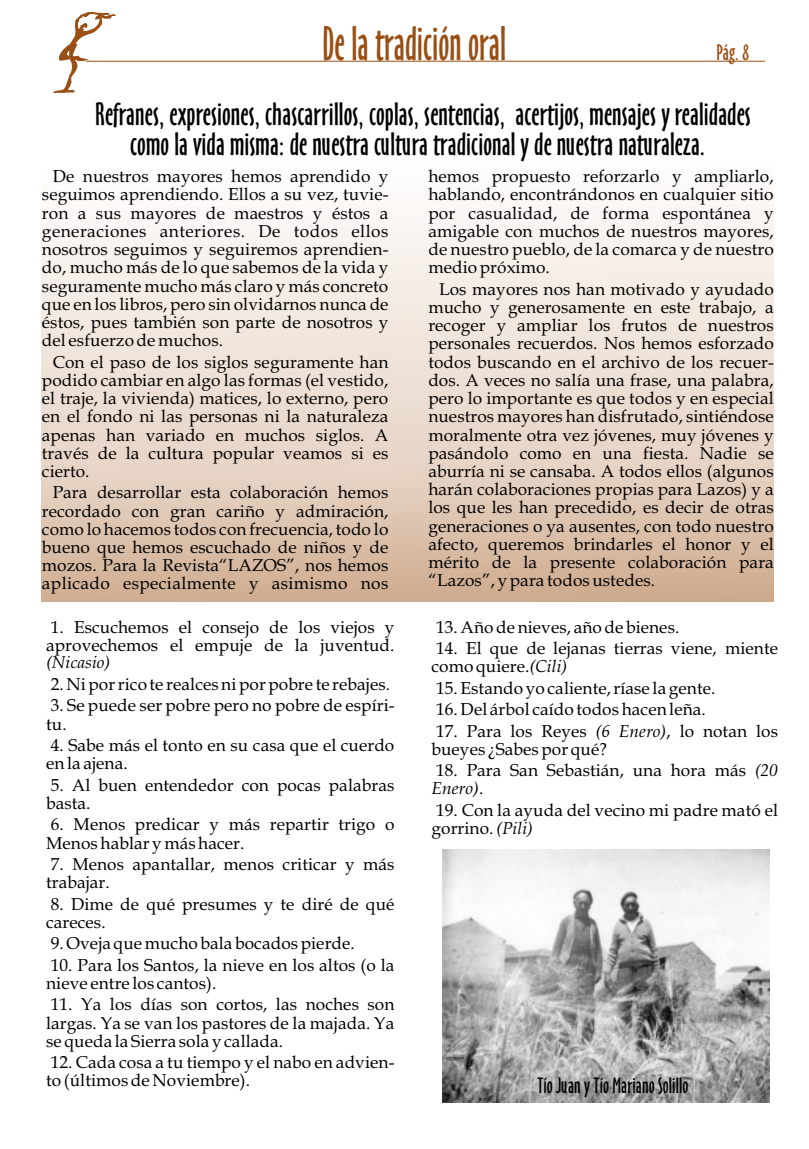
<style>
.page{position:relative;width:809px;height:1149px;background:#fff}
.page>*{position:absolute;margin:0;border:0;box-sizing:border-box;transform-origin:0 0}
.t1{font:45px "Oz Handicraft BT";color:#994f14;scale:.85 1}
.t2{font:30px/30.2px "Oz Handicraft BT";letter-spacing:.005em;color:#000;text-align:center}
.t3{font:21px "Oz Handicraft BT";color:#994f14}
.t4{font:20.7px "Oz Handicraft BT";color:#000}
.t5{font:17.25px/18.1px "Book Antiqua";letter-spacing:.005em;color:#000}
.t6{font:17.25px "Book Antiqua";letter-spacing:.025em;color:#000}
.t7{font:italic 17.25px "Book Antiqua";letter-spacing:.005em;color:#000}
.s1{font-style:italic}
.s2{font-style:normal}
</style>
<div class="page">
<img style="left:442px;top:850px;width:327px;height:252px">
<hr style="left:86px;top:61px;width:679px;height:1px;background:#994f14">
<svg style="left:54px;top:12px;width:61px;height:81px"></svg>
<div style="left:42px;top:163px;width:731px;height:439px;background:linear-gradient(to bottom,#fff,#d5b69e)"></div>
<h1 class="t1" style="left:322px;top:26px;width:218px">De la tradición oral</h1>
<p class="t3" style="left:716px;top:44px;width:34px">Pág. 8</p>
<h2 class="t2" style="left:95px;top:102px;width:657px">Refranes, expresiones, chascarrillos, coplas, sentencias, acertijos, mensajes y realidades como la vida misma: de nuestra cultura tradicional y de nuestra naturaleza.</h2>
<p class="t5" style="left:53px;top:169px;width:337px">De nuestros mayores hemos aprendido y</p>
<p class="t5" style="left:428px;top:169px;width:347px">hemos propuesto reforzarlo y ampliarlo,</p>
<p class="t5" style="left:42px;top:188px;width:348px">seguimos aprendiendo. Ellos a su vez, tuvie-</p>
<p class="t5" style="left:428px;top:188px;width:347px">hablando, encontrándonos en cualquier sitio</p>
<p class="t5" style="left:42px;top:206px;width:348px">ron a sus mayores de maestros y éstos a</p>
<p class="t5" style="left:428px;top:206px;width:347px">por casualidad, de forma espontánea y</p>
<p class="t6" style="left:42px;top:224px;width:348px">generaciones anteriores. De todos ellos</p>
<p class="t5" style="left:428px;top:224px;width:347px">amigable con muchos de nuestros mayores,</p>
<p class="t5" style="left:42px;top:242px;width:348px">nosotros seguimos y seguiremos aprendien-</p>
<p class="t5" style="left:428px;top:242px;width:347px">de nuestro pueblo, de la comarca y de nuestro</p>
<p class="t5" style="left:42px;top:260px;width:348px">do, mucho más de lo que sabemos de la vida y</p>
<p class="t5" style="left:428px;top:260px;width:123px">medio próximo.</p>
<p class="t5" style="left:42px;top:279px;width:348px">seguramente mucho más claro y más concreto</p>
<p class="t5" style="left:439px;top:282px;width:336px">Los mayores nos han motivado y ayudado</p>
<p class="t5" style="left:42px;top:297px;width:348px">que en los libros, pero sin olvidarnos nunca de</p>
<p class="t5" style="left:428px;top:300px;width:347px">mucho y generosamente en este trabajo, a</p>
<p class="t5" style="left:42px;top:315px;width:348px">éstos, pues también son parte de nosotros y</p>
<p class="t5" style="left:428px;top:318px;width:347px">recoger y ampliar los frutos de nuestros</p>
<p class="t5" style="left:42px;top:333px;width:183px">del esfuerzo de muchos.</p>
<p class="t5" style="left:428px;top:336px;width:347px">personales recuerdos. Nos hemos esforzado</p>
<p class="t5" style="left:53px;top:355px;width:337px">Con el paso de los siglos seguramente han</p>
<p class="t5" style="left:428px;top:355px;width:347px">todos buscando en el archivo de los recuer-</p>
<p class="t5" style="left:42px;top:373px;width:348px">podido cambiar en algo las formas (el vestido,</p>
<p class="t5" style="left:428px;top:373px;width:347px">dos. A veces no salía una frase, una palabra,</p>
<p class="t5" style="left:42px;top:391px;width:348px">el traje, la vivienda) matices, lo externo, pero</p>
<p class="t5" style="left:428px;top:391px;width:347px">pero lo importante es que todos y en especial</p>
<p class="t5" style="left:42px;top:409px;width:348px">en el fondo ni las personas ni la naturaleza</p>
<p class="t5" style="left:428px;top:409px;width:347px">nuestros mayores han disfrutado, sintiéndose</p>
<p class="t5" style="left:42px;top:428px;width:348px">apenas han variado en muchos siglos. A</p>
<p class="t5" style="left:428px;top:428px;width:347px">moralmente otra vez jóvenes, muy jóvenes y</p>
<p class="t5" style="left:42px;top:446px;width:348px">través de la cultura popular veamos si es</p>
<p class="t5" style="left:428px;top:446px;width:347px">pasándolo como en una fiesta. Nadie se</p>
<p class="t5" style="left:42px;top:464px;width:49px">cierto.</p>
<p class="t5" style="left:428px;top:464px;width:347px">aburría ni se cansaba. A todos ellos (algunos</p>
<p class="t5" style="left:53px;top:485px;width:337px">Para desarrollar esta colaboración hemos</p>
<p class="t5" style="left:428px;top:482px;width:347px">harán colaboraciones propias para Lazos) y a</p>
<p class="t5" style="left:42px;top:504px;width:119px">recordado con</p>
<p class="t5" style="left:428px;top:500px;width:347px">los que les han precedido, es decir de otras</p>
<p class="t5" style="left:42px;top:504px;width:348px;text-align:right">gran cariño y admiración,<br>como lo hacemos todos con frecuencia, todo lo</p>
<p class="t5" style="left:428px;top:519px;width:347px">generaciones o ya ausentes, con todo nuestro</p>
<p class="t5" style="left:42px;top:540px;width:348px">bueno que hemos escuchado de niños y de</p>
<p class="t5" style="left:428px;top:537px;width:347px">afecto, queremos brindarles el honor y el</p>
<p class="t5" style="left:42px;top:558px;width:348px">mozos. Para la Revista“LAZOS”, nos hemos</p>
<p class="t5" style="left:428px;top:555px;width:347px">mérito de la presente colaboración para</p>
<p class="t5" style="left:42px;top:577px;width:218px">aplicado especialmente y</p>
<p class="t5" style="left:428px;top:573px;width:228px">“Lazos”, y para todos ustedes.</p>
<p class="t5" style="left:272px;top:577px;width:118px">asimismo nos</p>
<p class="t5" style="left:51px;top:620px;width:345px">1. Escuchemos el consejo de los viejos y</p>
<p class="t5" style="left:436px;top:620px;width:245px">13. Año de nieves, año de bienes.</p>
<p class="t5" style="left:46px;top:638px;width:350px">aprovechemos el empuje de la juventud.</p>
<p class="t5" style="left:436px;top:641px;width:343px">14. El que de lejanas tierras viene, miente</p>
<p class="t7" style="left:46px;top:656px;width:66px">(Nicasio)</p>
<p class="t5" style="left:431px;top:659px;width:137px">como quiere.<span class="s1">(Cili)</span></p>
<p class="t5" style="left:51px;top:677px;width:341px">2. Ni por rico te realces ni por pobre te rebajes.</p>
<p class="t5" style="left:436px;top:681px;width:281px">15. Estando yo caliente, ríase la gente.</p>
<p class="t5" style="left:51px;top:698px;width:345px">3. Se puede ser pobre pero no pobre de espíri-</p>
<p class="t5" style="left:436px;top:702px;width:271px">16. Del árbol caído todos hacen leña.</p>
<p class="t5" style="left:46px;top:717px;width:22px">tu.</p>
<p class="t5" style="left:436px;top:724px;width:343px">17. Para los Reyes <span class="s1">(6 Enero)</span>, lo notan los</p>
<p class="t5" style="left:51px;top:738px;width:345px">4. Sabe más el tonto en su casa que el cuerdo</p>
<p class="t5" style="left:431px;top:742px;width:177px">bueyes ¿Sabes por qué?</p>
<p class="t5" style="left:46px;top:756px;width:83px">en la ajena.</p>
<p class="t5" style="left:436px;top:763px;width:343px">18. Para San Sebastián, una hora más <span class="s1">(20</span></p>
<p class="t5" style="left:51px;top:778px;width:345px">5. Al buen entendedor con pocas palabras</p>
<p class="t7" style="left:431px;top:782px;width:53px">Enero)<span class="s2">.</span></p>
<p class="t5" style="left:46px;top:796px;width:46px">basta.</p>
<p class="t5" style="left:436px;top:803px;width:343px">19. Con la ayuda del vecino mi padre mató el</p>
<p class="t5" style="left:51px;top:817px;width:345px">6. Menos predicar y más repartir trigo o</p>
<p class="t5" style="left:431px;top:821px;width:103px">gorrino. <span class="s1">(Pili)</span></p>
<p class="t5" style="left:46px;top:836px;width:200px">Menos hablar y más hacer.</p>
<p class="t5" style="left:46px;top:857px;width:350px">7. Menos apantallar, menos criticar y más trabajar.</p>
<p class="t5" style="left:46px;top:897px;width:350px">8. Dime de qué presumes y te diré de qué careces.</p>
<p class="t5" style="left:51px;top:936px;width:305px">9. Oveja que mucho bala bocados pierde.</p>
<p class="t5" style="left:46px;top:958px;width:350px">10. Para los Santos, la nieve en los altos (o la nieve entre los cantos).</p>
<p class="t5" style="left:46px;top:997px;width:350px;text-align:justify">11. Ya los días son cortos, las noches son largas. Ya se van los pastores de la majada. Ya se queda la Sierra sola y callada.</p>
<p class="t5" style="left:46px;top:1055px;width:350px">12. Cada cosa a tu tiempo y el nabo en advien&shy;to (últimos de Noviembre).</p>
<p class="t4" style="left:537px;top:1077px;width:152px">Tío Juan y Tío Mariano Solillo</p>
</div>
